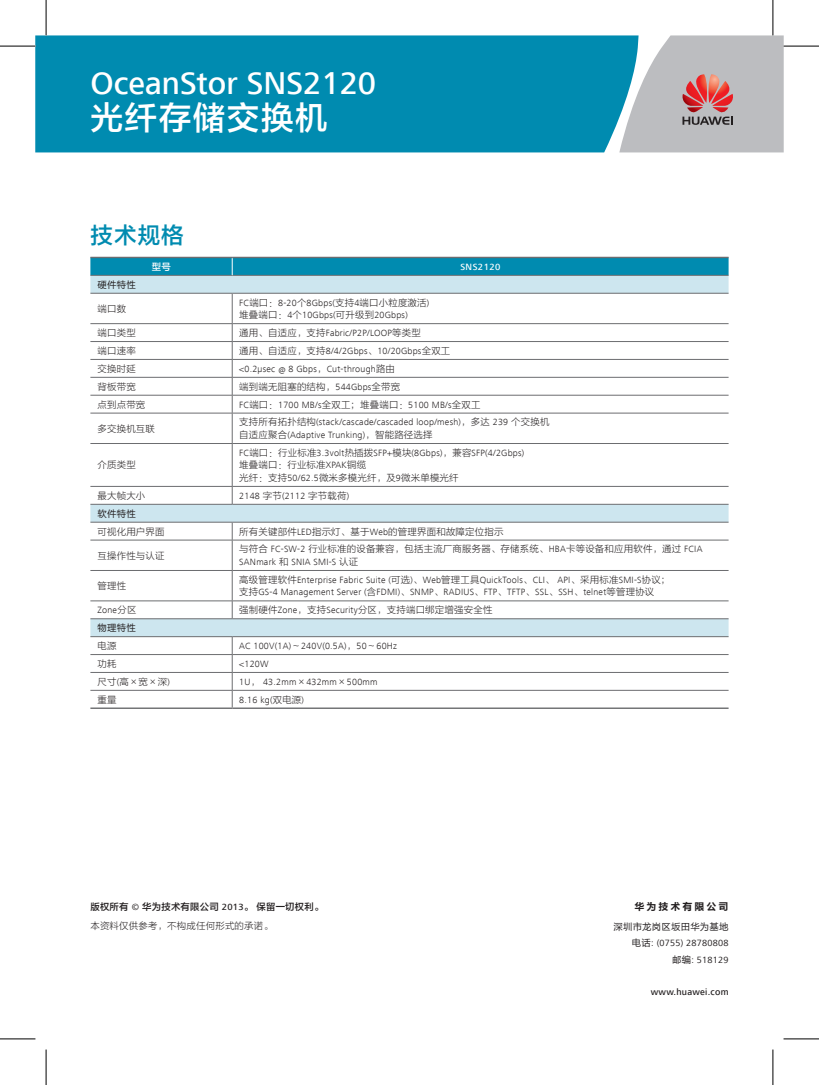
<style>
.page{position:relative;width:819px;height:1085px;background:#fff}
.page>*{position:absolute;margin:0;border:0;box-sizing:border-box;transform-origin:0 0}
.t1{font:500 32.5px "Frutiger Next LT";color:#fff}
.t2{font:32.5px "FZLTZHK GBK1 0";letter-spacing:.05em;color:#fff}
.t3{font:22.5px "FZLTZHK GBK1 0";color:#008bb0}
.t4{font:10px "FZLTCHJW GB1 0";letter-spacing:.2em;color:#231f20}
.t5{font:300 9.38px/12.5px "Frutiger Next LT";letter-spacing:.025em;color:#231f20}
.t6{font:9.38px/12.5px "FZLTXHK GBK1 0";letter-spacing:.025em;color:#231f20}
.t7{font:9.38px/16.2px "Frutiger Next LT";letter-spacing:.025em;color:#231f20;text-align:right}
.t8{font:9.38px "FZLTZHK GBK1 0";letter-spacing:.025em;color:#231f20}
.t9{font:9.38px "FZLTHJW GB1 0";letter-spacing:.025em;color:#231f20}
.t10{font:500 9.38px "Frutiger Next LT";letter-spacing:.025em;color:#231f20}
.t11{font:500 9.38px "Frutiger Next LT";letter-spacing:.05em;color:#fff}
.t12{font:9.38px "FZLTZHK GBK1 0";color:#fff}
.s1{font-family:"FZLTXHK GBK1 0";font-weight:400}
.s2{font-family:"Frutiger Next LT";font-weight:300}
.s3{font-family:"Frutiger Next LT";font-weight:500}
.s4{font-family:"FZLTHJW GB1 0"}
</style>
<div class="page">
<div style="left:35px;top:35px;width:584px;height:117px;background:#008bb0"></div>
<svg style="left:619px;top:35px;width:164px;height:117px;background:#b6b6ba"></svg>
<svg style="left:90px;top:276px;width:638px;height:360px"></svg>
<hr style="left:90px;top:275px;width:142px;height:1px;background:#6c6d70">
<hr style="left:90px;top:636px;width:142px;height:1px;background:#6c6d70">
<hr style="left:90px;top:672px;width:142px;height:1px;background:#6c6d70">
<hr style="left:232px;top:275px;width:496px;height:1px;background:#6c6d70">
<hr style="left:232px;top:636px;width:496px;height:1px;background:#6c6d70">
<hr style="left:232px;top:672px;width:496px;height:1px;background:#6c6d70">
<hr style="left:90px;top:293px;width:142px;height:1px;background:#6c6d70">
<hr style="left:232px;top:293px;width:496px;height:1px;background:#6c6d70">
<hr style="left:90px;top:323px;width:142px;height:1px;background:#6c6d70">
<hr style="left:232px;top:323px;width:496px;height:1px;background:#6c6d70">
<hr style="left:90px;top:341px;width:142px;height:1px;background:#6c6d70">
<hr style="left:232px;top:341px;width:496px;height:1px;background:#6c6d70">
<hr style="left:90px;top:359px;width:142px;height:1px;background:#6c6d70">
<hr style="left:232px;top:359px;width:496px;height:1px;background:#6c6d70">
<hr style="left:90px;top:377px;width:142px;height:1px;background:#6c6d70">
<hr style="left:232px;top:377px;width:496px;height:1px;background:#6c6d70">
<hr style="left:90px;top:395px;width:142px;height:1px;background:#6c6d70">
<hr style="left:232px;top:395px;width:496px;height:1px;background:#6c6d70">
<hr style="left:90px;top:413px;width:142px;height:1px;background:#6c6d70">
<hr style="left:232px;top:413px;width:496px;height:1px;background:#6c6d70">
<hr style="left:90px;top:443px;width:142px;height:1px;background:#6c6d70">
<hr style="left:232px;top:443px;width:496px;height:1px;background:#6c6d70">
<hr style="left:90px;top:486px;width:142px;height:1px;background:#6c6d70">
<hr style="left:232px;top:486px;width:496px;height:1px;background:#6c6d70">
<hr style="left:90px;top:504px;width:142px;height:1px;background:#6c6d70">
<hr style="left:232px;top:504px;width:496px;height:1px;background:#6c6d70">
<hr style="left:90px;top:522px;width:142px;height:1px;background:#6c6d70">
<hr style="left:232px;top:522px;width:496px;height:1px;background:#6c6d70">
<hr style="left:90px;top:539px;width:142px;height:1px;background:#6c6d70">
<hr style="left:232px;top:539px;width:496px;height:1px;background:#6c6d70">
<hr style="left:90px;top:570px;width:142px;height:1px;background:#6c6d70">
<hr style="left:232px;top:570px;width:496px;height:1px;background:#6c6d70">
<hr style="left:90px;top:600px;width:142px;height:1px;background:#6c6d70">
<hr style="left:232px;top:600px;width:496px;height:1px;background:#6c6d70">
<hr style="left:90px;top:618px;width:142px;height:1px;background:#6c6d70">
<hr style="left:232px;top:618px;width:496px;height:1px;background:#6c6d70">
<hr style="left:90px;top:654px;width:142px;height:1px;background:#6c6d70">
<hr style="left:232px;top:654px;width:496px;height:1px;background:#6c6d70">
<hr style="left:90px;top:690px;width:142px;height:1px;background:#6c6d70">
<hr style="left:232px;top:690px;width:496px;height:1px;background:#6c6d70">
<hr style="left:232px;top:293px;width:1px;height:30px;background:#6c6d70">
<svg style="left:232px;top:324px;width:1px;height:89px"></svg>
<hr style="left:232px;top:413px;width:1px;height:30px;background:#6c6d70">
<hr style="left:232px;top:443px;width:1px;height:43px;background:#6c6d70">
<svg style="left:232px;top:486px;width:1px;height:18px"></svg>
<svg style="left:232px;top:522px;width:1px;height:17px"></svg>
<hr style="left:232px;top:540px;width:1px;height:30px;background:#6c6d70">
<hr style="left:232px;top:570px;width:1px;height:30px;background:#6c6d70">
<svg style="left:232px;top:601px;width:1px;height:17px"></svg>
<svg style="left:232px;top:636px;width:1px;height:71px"></svg>
<hr style="left:90px;top:707px;width:142px;height:1px;background:#6c6d70">
<hr style="left:232px;top:707px;width:496px;height:1px;background:#6c6d70">
<svg style="left:90px;top:257px;width:638px;height:18px;background:#0889ab"></svg>
<hr style="left:0;top:46px;width:35px;height:1px;background:#000">
<hr style="left:783px;top:46px;width:36px;height:1px;background:#000">
<hr style="left:0;top:1038px;width:35px;height:1px;background:#000">
<hr style="left:783px;top:1038px;width:36px;height:1px;background:#000">
<hr style="left:46px;top:0;width:1px;height:35px;background:#000">
<hr style="left:46px;top:1049px;width:1px;height:35px;background:#000">
<hr style="left:772px;top:0;width:1px;height:35px;background:#000">
<hr style="left:772px;top:1049px;width:1px;height:35px;background:#000">
<h1 class="t1" style="left:90px;top:65px;width:287px">OceanStor SNS2120</h1>
<h1 class="t2" style="left:90px;top:99px;width:239px">光纤存储交换机</h1>
<h2 class="t3" style="left:90px;top:222px;width:95px">技术规格</h2>
<p class="t12" style="left:152px;top:261px;width:21px">型号</p>
<p class="t11" style="left:460px;top:261px;width:42px">SNS2120</p>
<p class="t9" style="left:97px;top:279px;width:40px">硬件特性</p>
<p class="t6" style="left:97px;top:302px;width:30px">端口数</p>
<p class="t5" style="left:239px;top:296px;width:191px">FC<span class="s1">端口：</span>8-20<span class="s1">个</span>8Gbps(<span class="s1">支持</span>4<span class="s1">端口小粒度激活</span>)<span class="s1">堆叠端口：</span>4<span class="s1">个</span>10Gbps(<span class="s1">可升级到</span>20Gbps)</p>
<p class="t6" style="left:97px;top:327px;width:40px">端口类型</p>
<p class="t5" style="left:239px;top:326px;width:183px"><span class="s1">通用、自适应，支持</span>Fabric/P2P/LOOP<span class="s1">等类型</span></p>
<p class="t6" style="left:97px;top:344px;width:40px">端口速率</p>
<p class="t5" style="left:239px;top:344px;width:212px"><span class="s1">通用、自适应，支持</span>8/4/2Gbps<span class="s1">、</span>10/20Gbps<span class="s1">全双工</span></p>
<p class="t6" style="left:97px;top:362px;width:40px">交换时延</p>
<p class="t5" style="left:239px;top:362px;width:157px">&lt;0.2µsec @ 8 Gbps<span class="s1">，</span>Cut-through<span class="s1">路由</span></p>
<p class="t6" style="left:97px;top:380px;width:40px">背板带宽</p>
<p class="t6" style="left:239px;top:380px;width:162px">端到端无阻塞的结构，<span class="s2">544Gbps</span>全带宽</p>
<p class="t6" style="left:97px;top:398px;width:49px">点到点带宽</p>
<p class="t5" style="left:239px;top:398px;width:243px">FC<span class="s1">端口：</span>1700 MB/s<span class="s1">全双工；堆叠端口：</span>5100 MB/s<span class="s1">全双工</span></p>
<p class="t6" style="left:97px;top:422px;width:59px">多交换机互联</p>
<p class="t5" style="left:239px;top:416px;width:311px"><span class="s1">支持所有拓扑结构</span>(stack/cascade/cascaded loop/mesh)<span class="s1">，多达</span> 239 <span class="s1">个交换机自适应聚合</span>(Adaptive Trunking)<span class="s1">，智能路径选择</span></p>
<p class="t6" style="left:97px;top:459px;width:40px">介质类型</p>
<p class="t5" style="left:239px;top:446px;width:286px">FC<span class="s1">端口：行业标准</span>3.3volt<span class="s1">热插拨</span>SFP+<span class="s1">模块</span>(8Gbps)<span class="s1">，兼容</span>SFP(4/2Gbps)</p>
<p class="t6" style="left:239px;top:459px;width:221px">堆叠端口：行业标准<span class="s2">XPAK</span>铜缆<br>光纤：支持<span class="s2">50/62.5</span>微米多模光纤，及<span class="s2">9</span>微米单模光纤</p>
<p class="t6" style="left:97px;top:489px;width:49px">最大帧大小</p>
<p class="t5" style="left:239px;top:489px;width:111px">2148 <span class="s1">字节</span>(2112 <span class="s1">字节载荷</span>)</p>
<p class="t9" style="left:97px;top:508px;width:40px">软件特性</p>
<p class="t6" style="left:97px;top:525px;width:69px">可视化用户界面</p>
<p class="t6" style="left:239px;top:525px;width:265px">所有关键部件<span class="s2">LED</span>指示灯、基于<span class="s2">Web</span>的管理界面和故障定位指示</p>
<p class="t6" style="left:97px;top:549px;width:69px">互操作性与认证</p>
<p class="t6" style="left:239px;top:543px;width:464px">与符合 <span class="s2">FC-SW-2</span> 行业标准的设备兼容，包括主流厂商服务器、存储系统、<span class="s2">HBA</span>卡等设备和应用软件，通过 <span class="s2">FCIA</span></p>
<p class="t5" style="left:239px;top:555px;width:120px">SANmark <span class="s1">和</span> SNIA SMI-S <span class="s1">认证</span></p>
<p class="t6" style="left:97px;top:579px;width:30px">管理性</p>
<p class="t5" style="left:239px;top:573px;width:432px"><span class="s1">高级管理软件</span>Enterprise Fabric Suite (<span class="s1">可选</span>)<span class="s1">、</span>Web<span class="s1">管理工具</span>QuickTools<span class="s1">、</span>CLI<span class="s1">、</span> API<span class="s1">、采用标准</span>SMI-S<span class="s1">协议；支持</span>GS-4 Management Server (<span class="s1">含</span>FDMI)<span class="s1">、</span>SNMP<span class="s1">、</span>RADIUS<span class="s1">、</span>FTP<span class="s1">、</span>TFTP<span class="s1">、</span>SSL<span class="s1">、</span>SSH<span class="s1">、</span>telnet<span class="s1">等管理协议</span></p>
<p class="t5" style="left:97px;top:603px;width:40px">Zone<span class="s1">分区</span></p>
<p class="t6" style="left:239px;top:604px;width:254px">强制硬件<span class="s2">Zone</span>，支持<span class="s2">Security</span>分区，支持端口绑定增强安全性</p>
<p class="t9" style="left:97px;top:622px;width:40px">物理特性</p>
<p class="t6" style="left:97px;top:639px;width:20px">电源</p>
<p class="t5" style="left:239px;top:639px;width:159px">AC 100V(1A)<span class="s1">～</span>240V(0.5A)<span class="s1">，</span>50<span class="s1">～</span>60Hz</p>
<p class="t6" style="left:97px;top:657px;width:20px">功耗</p>
<p class="t5" style="left:239px;top:657px;width:31px">&lt;120W</p>
<p class="t6" style="left:97px;top:675px;width:74px">尺寸<span class="s2">(</span>高×宽×深<span class="s2">)</span></p>
<p class="t5" style="left:239px;top:675px;width:140px">1U<span class="s1">，</span> 43.2mm<span class="s1">×</span>432mm<span class="s1">×</span>500mm</p>
<p class="t6" style="left:97px;top:693px;width:20px">重量</p>
<p class="t5" style="left:239px;top:693px;width:66px">8.16 kg(<span class="s1">双电源</span>)</p>
<p class="t8" style="left:90px;top:901px;width:234px">版权所有 <span class="s3">©</span> 华为技术有限公司 <span class="s3">2013</span>。保留一切权利。</p>
<p class="t6" style="left:90px;top:920px;width:184px">本资料仅供参考，不构成任何形式的承诺。</p>
<p class="t4" style="left:634px;top:901px;width:96px">华为技术有限公司</p>
<p class="t9" style="left:613px;top:921px;width:117px">深圳市龙岗区坂田华为基地</p>
<p class="t7" style="left:632px;top:934px;width:98px"><span class="s4">电话</span>: (0755) 28780808<span class="s4">邮编</span>: 518129</p>
<p class="t10" style="left:650px;top:986px;width:79px">www.huawei.com</p>
</div>
